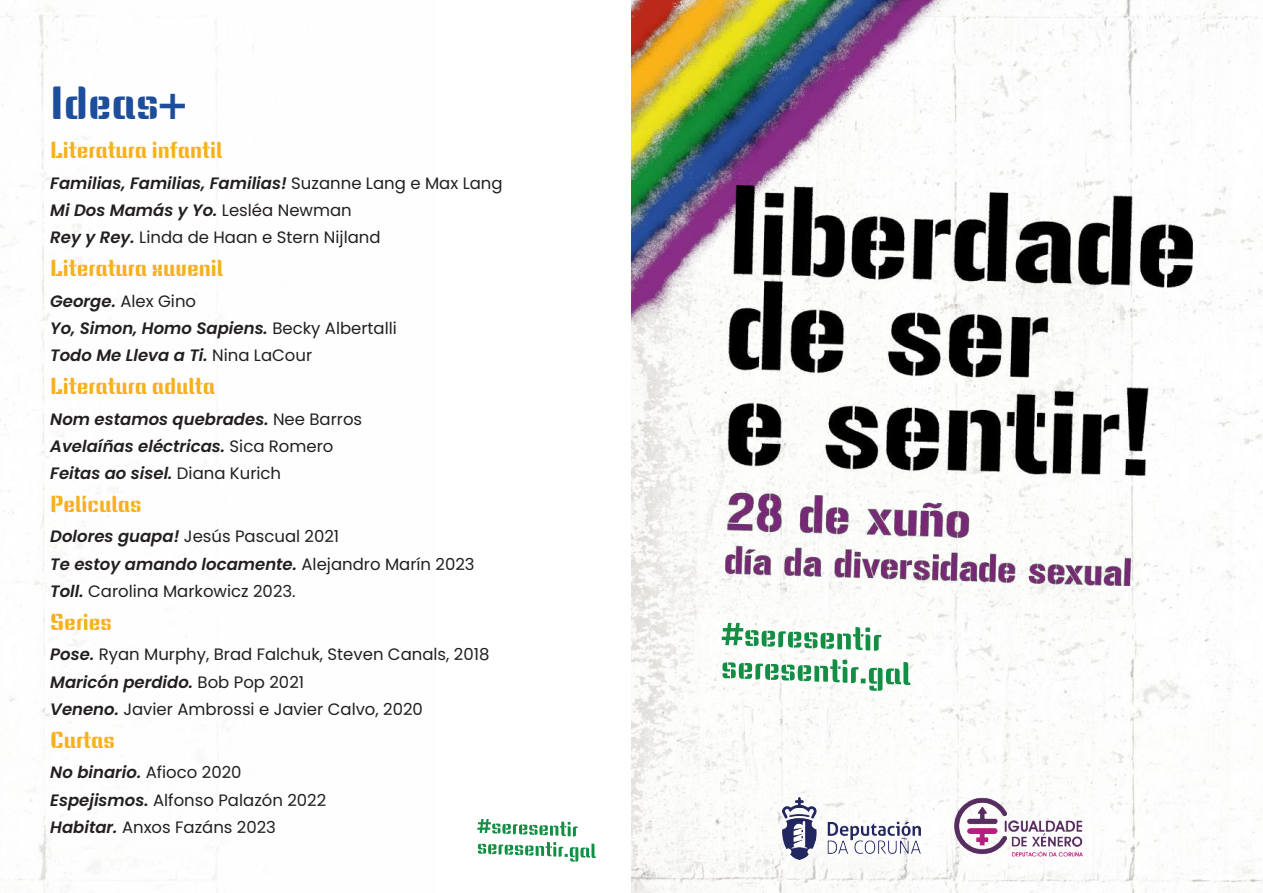
<style>
.page{position:relative;width:1263px;height:893px;background:#fff}
.page>*{position:absolute;margin:0;border:0;box-sizing:border-box;transform-origin:0 0}
.t1{font:45px "Keania One";color:#1d4e9c}
.t2{font:22.5px "Keania One";color:#f7b01e}
.t3{font:16.5px/27.3px "Poppins";color:#231f20}
.t4{font:italic 600 16.5px/27.3px "Poppins";color:#231f20}
.s1{font-weight:600;font-style:italic}
.s2{font-weight:400;font-style:normal}
</style>
<div class="page">
<img style="left:477px;top:819px;width:94px;height:17px">
<img style="left:478px;top:842px;width:118px;height:16px">
<img style="left:631px;top:1px;width:374px;height:346px">
<img style="left:722px;top:623px;width:148px;height:27px">
<img style="left:722px;top:659px;width:188px;height:26px">
<img style="left:726px;top:186px;width:466px;height:400px">
<img style="left:929px;top:778px;width:183px;height:102px">
<img style="left:783px;top:798px;width:138px;height:61px">
<h1 class="t1" style="left:50px;top:75px;width:138px">Ideas+</h1>
<h2 class="t2" style="left:50px;top:136px;width:174px">Literatura infantil</h2>
<p class="t3" style="left:50px;top:169px;width:454px"><span class="s1">Familias, Familias, Familias!</span> Suzanne Lang e Max Lang<br><span class="s1">Mi Dos Mamás y Yo.</span> Lesléa Newman<br><span class="s1">Rey y Rey.</span> Linda de Haan e Stern Nijland</p>
<h2 class="t2" style="left:50px;top:254px;width:174px">Literatura xuvenil</h2>
<p class="t4" style="left:50px;top:287px;width:348px">George. <span class="s2">Alex Gino<br></span>Yo, Simon, Homo Sapiens. <span class="s2">Becky Albertalli<br></span>Todo Me Lleva a Ti. <span class="s2">Nina LaCour</span></p>
<h2 class="t2" style="left:50px;top:372px;width:166px">Literatura adulta</h2>
<p class="t4" style="left:50px;top:405px;width:313px">Nom estamos quebrades. <span class="s2">Nee Barros<br></span>Avelaíñas eléctricas. <span class="s2">Sica Romero<br></span>Feitas ao sisel. <span class="s2">Diana Kurich</span></p>
<h2 class="t2" style="left:50px;top:490px;width:93px">Películas</h2>
<p class="t3" style="left:50px;top:523px;width:426px"><span class="s1">Dolores guapa!</span> Jesús Pascual 2021<br><span class="s1">Te estoy amando locamente.</span> Alejandro Marín 2023<br><span class="s1">Toll.</span> Carolina Markowicz 2023.</p>
<h2 class="t2" style="left:50px;top:608px;width:63px">Series</h2>
<p class="t3" style="left:50px;top:641px;width:441px"><span class="s1">Pose.</span> Ryan Murphy, Brad Falchuk, Steven Canals, 2018<br><span class="s1">Maricón perdido.</span> Bob Pop 2021<br><span class="s1">Veneno.</span> Javier Ambrossi e Javier Calvo, 2020</p>
<h2 class="t2" style="left:50px;top:726px;width:66px">Curtas</h2>
<p class="t3" style="left:50px;top:759px;width:277px"><span class="s1">No binario.</span> Afioco 2020<br><span class="s1">Espejismos.</span> Alfonso Palazón 2022<br><span class="s1">Habitar.</span> Anxos Fazáns 2023</p>
</div>
